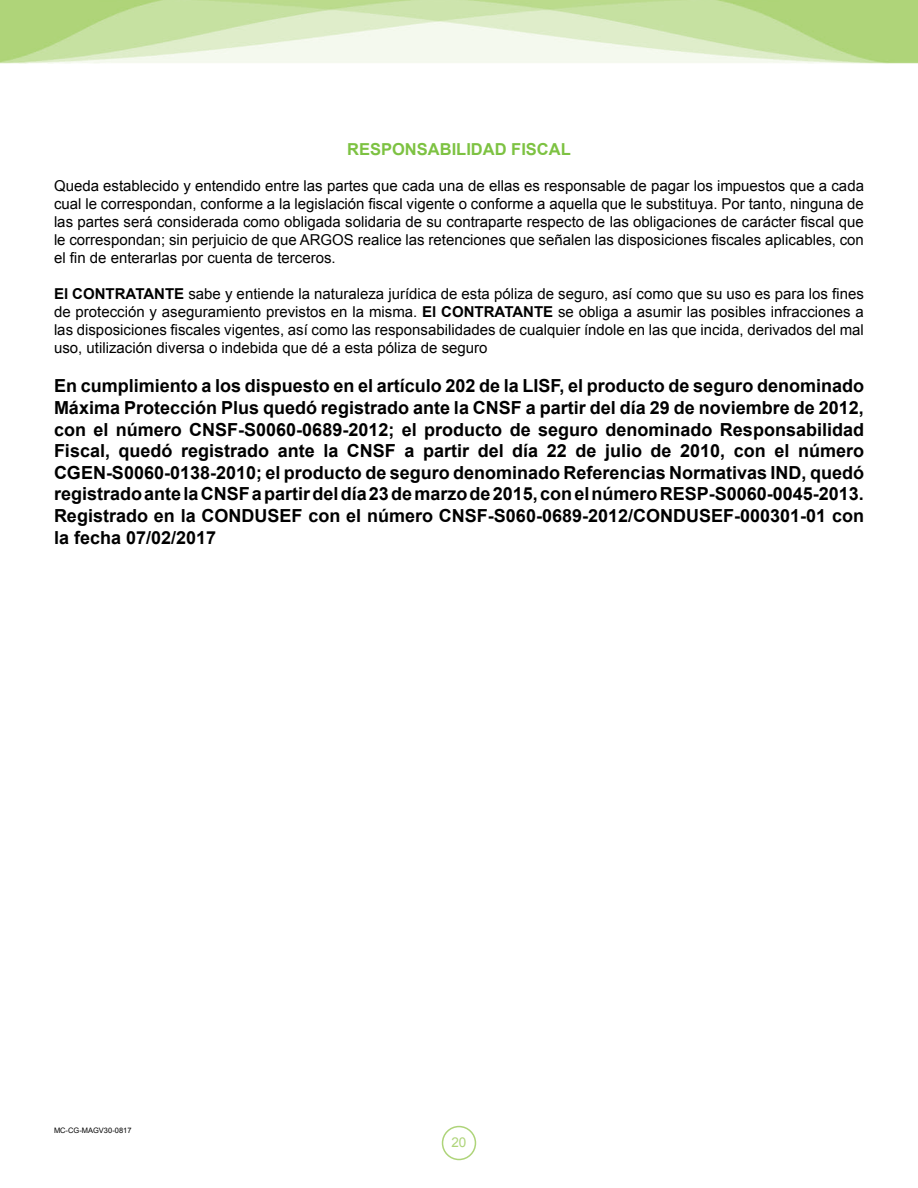
<style>
.page{position:relative;width:918px;height:1188px;background:#fff}
.page>*{position:absolute;margin:0;border:0;box-sizing:border-box;transform-origin:0 0}
.t1{font:700 18px/21.6px "Arial";color:#000;text-align:justify}
.t2{font:700 16.5px "Arial";color:#7dc242}
.t3{font:15px/18px "Arial";color:#000;text-align:justify}
.t4{font:13.5px "Arial";color:#aed479}
.t5{font:7.5px "Arial";color:#000}
.s1{font-weight:700}
</style>
<div class="page">
<img style="left:0;top:0;width:918px;height:64px">
<div style="left:442px;top:1126px;width:34px;height:34px;border:2px solid #aed479;border-radius:50%"></div>
<p class="t2" style="left:347px;top:138px;width:225px">RESPONSABILIDAD FISCAL</p>
<p class="t3" style="left:54px;top:177px;width:812px">Queda establecido y entendido entre las partes que cada una de ellas es responsable de pagar los impuestos que a cada cual le correspondan, conforme a la legislación fiscal vigente o conforme a aquella que le substituya. Por tanto, ninguna de las partes será considerada como obligada solidaria de su contraparte respecto de las obligaciones de carácter fiscal que le correspondan; sin perjuicio de que ARGOS realice las retenciones que señalen las disposiciones fiscales aplicables, con el fin de enterarlas por cuenta de terceros.</p>
<p class="t3" style="left:54px;top:285px;width:812px"><span class="s1">El CONTRATANTE</span> sabe y entiende la naturaleza jurídica de esta póliza de seguro, así como que su uso es para los fines de protección y aseguramiento previstos en la misma. <span class="s1">El CONTRATANTE</span> se obliga a asumir las posibles infracciones a las disposiciones fiscales vigentes, así como las responsabilidades de cualquier índole en las que incida, derivados del mal uso, utilización diversa o indebida que dé a esta póliza de seguro</p>
<p class="t1" style="left:54px;top:376px;width:812px">En cumplimiento a los dispuesto en el artículo 202 de la LISF, el producto de seguro denominado Máxima Protección Plus quedó registrado ante la CNSF a partir del día 29 de noviembre de 2012, con el número CNSF-S0060-0689-2012; el producto de seguro denominado Responsabilidad Fiscal, quedó registrado ante la CNSF a partir del día 22 de julio de 2010, con el número CGEN-S0060-0138-2010; el producto de seguro denominado Referencias Normativas IND, quedó registrado ante la CNSF a partir del día 23 de marzo de 2015, con el número RESP-S0060-0045-2013.<br>Registrado en la CONDUSEF con el número CNSF-S060-0689-2012/CONDUSEF-000301-01 con la fecha 07/02/2017</p>
<p class="t5" style="left:54px;top:1125px;width:79px">MC-CG-MAGV30-0817</p>
<p class="t4" style="left:451px;top:1134px;width:17px">20</p>
</div>
